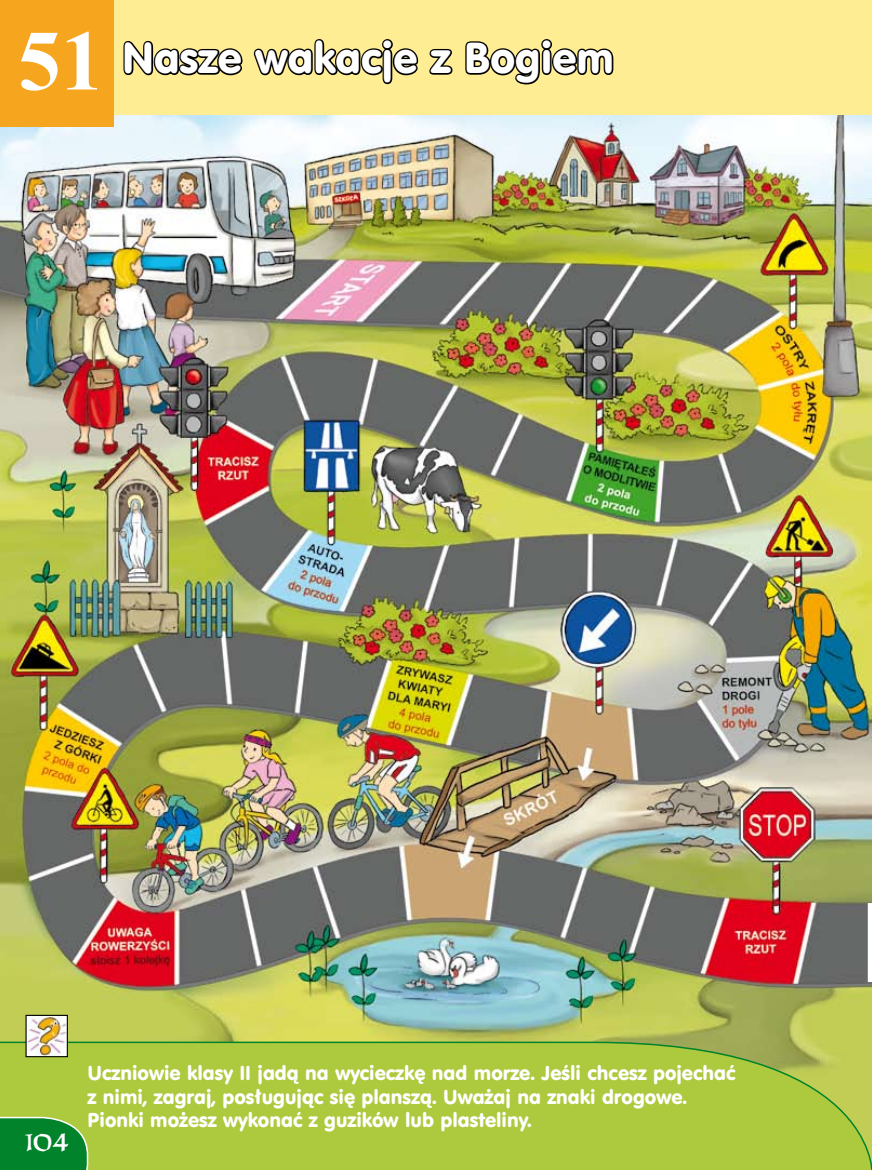
<style>
.page{position:relative;width:872px;height:1170px;background:#fff}
.page>*{position:absolute;margin:0;border:0;box-sizing:border-box;transform-origin:0 0}
.t1{font:42px "VAG Rounded PL";color:#fff}
.t2{font:22.8px "EFN Salem";color:#fff}
.t3{font:19.5px/23.4px "VAG Rounded PL";color:#fff}
.s1{font-family:"Times New Roman";font-weight:700;font-size:85.5px}
</style>
<div class="page">
<img style="left:0;top:115px;width:872px;height:925px">
<svg style="left:0;top:1040px;width:872px;height:129px;background:#abc73f"></svg>
<div style="left:0;top:0;width:872px;height:115px;background:#ffed94"></div>
<div style="left:0;top:0;width:114px;height:127px;background:#f6a51f"></div>
<img style="left:28px;top:1016px;width:38px;height:39px">
<div style="left:26px;top:1014px;width:42px;height:43px;border:1px solid #000"></div>
<svg style="left:0;top:1115px;width:89px;height:54px;background:#1d8f34"></svg>
<svg style="left:123px;top:40px;width:120px;height:36px"></svg>
<svg style="left:253px;top:39px;width:166px;height:46px"></svg>
<svg style="left:429px;top:49px;width:24px;height:26px"></svg>
<svg style="left:465px;top:39px;width:149px;height:46px"></svg>
<div style="left:867px;top:902px;width:5px;height:79px;background:#fff"></div>
<h1 class="t1" style="left:18px;top:31px;width:597px"><span class="s1">51</span> Nasze wakacje z Bogiem</h1>
<p class="t2" style="left:25px;top:1125px;width:45px">104</p>
<p class="t3" style="left:88px;top:1061px;width:649px">Uczniowie klasy II jadą na wycieczkę nad morze. Jeśli chcesz pojechać z nimi, zagraj, posługując się planszą. Uważaj na znaki drogowe.<br>Pionki możesz wykonać z guzików lub plasteliny.</p>
</div>
